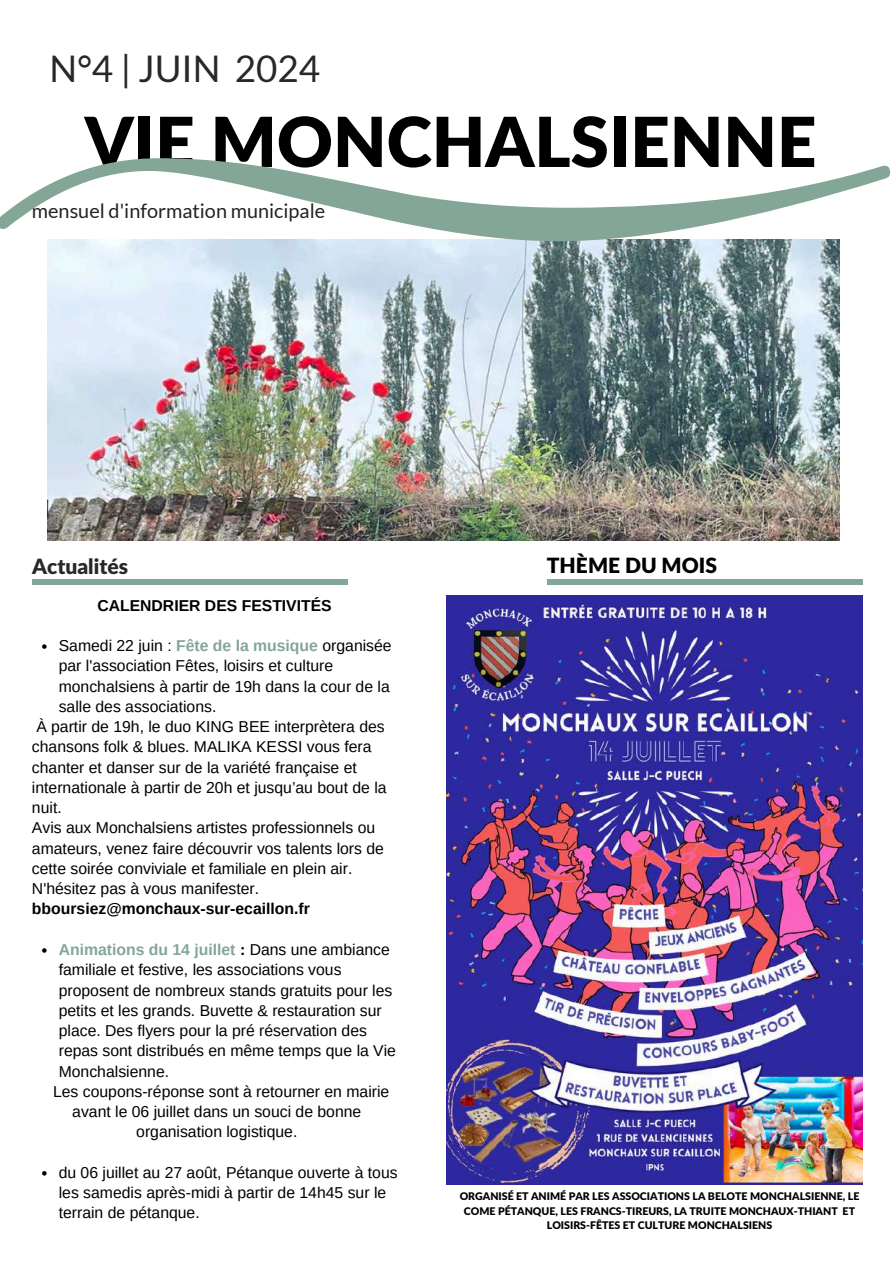
<style>
.page{position:relative;width:894px;height:1264px;background:#fff}
.page>*{position:absolute;margin:0;border:0;box-sizing:border-box;transform-origin:0 0}
.t1{font:900 68.85px "Lato Latin";color:#000}
.t2{font:36.75px "Lato";color:#282828}
.t3{font:900 21px "Lato Latin";color:#000}
.t4{font:900 21px "Lato Latin";color:#282828}
.t5{font:19.8px "Lato";color:#222}
.t6{font:15.75px/20.2px "Arimo";color:#000}
.t7{font:700 15.75px "Arimo";color:#000}
.t8{font:700 15.75px "Arimo";color:#83a697}
.t9{font:900 10.5px/14.5px "Lato Latin";color:#000;text-align:center}
.s1{font-weight:700;color:#83a697}
.s2{color:#000}
.s3{font-weight:400;color:#000}
</style>
<div class="page">
<img style="left:47px;top:241px;width:791px;height:299px">
<div style="left:32px;top:578px;width:315px;height:6px;background:#83a697"></div>
<svg style="left:0;top:158px;width:889px;height:83px"></svg>
<div style="left:547px;top:578px;width:315px;height:6px;background:#83a697"></div>
<img style="left:446px;top:595px;width:416px;height:589px">
<svg style="left:42px;top:644px;width:5px;height:5px"></svg>
<svg style="left:42px;top:948px;width:5px;height:4px"></svg>
<svg style="left:42px;top:1171px;width:5px;height:4px"></svg>
<h2 class="t2" style="left:50px;top:46px;width:272px">N°4 | JUIN 2024</h2>
<h1 class="t1" style="left:85px;top:111px;width:733px">VIE MONCHALSIENNE</h1>
<p class="t5" style="left:32px;top:198px;width:294px">mensuel d'information municipale</p>
<h3 class="t4" style="left:32px;top:557px;width:97px">Actualités</h3>
<h3 class="t3" style="left:546px;top:556px;width:172px">THÈME DU MOIS</h3>
<p class="t7" style="left:97px;top:596px;width:236px">CALENDRIER DES FESTIVITÉS</p>
<p class="t6" style="left:59px;top:635px;width:334px">Samedi 22 juin : <span class="s1">Fête de la musique</span> organisée</p>
<p class="t6" style="left:59px;top:655px;width:276px">par l'association Fêtes, loisirs et culture</p>
<p class="t6" style="left:59px;top:676px;width:332px">monchalsiens à partir de 19h dans la cour de la</p>
<p class="t6" style="left:59px;top:696px;width:159px">salle des associations.</p>
<p class="t6" style="left:36px;top:716px;width:350px">À partir de 19h, le duo KING BEE interprètera des</p>
<p class="t6" style="left:32px;top:736px;width:341px">chansons folk &amp; blues. MALIKA KESSI vous fera</p>
<p class="t6" style="left:32px;top:757px;width:326px">chanter et danser sur de la variété française et</p>
<p class="t6" style="left:32px;top:777px;width:356px">internationale à partir de 20h et jusqu’au bout de la</p>
<p class="t6" style="left:32px;top:797px;width:31px">nuit.</p>
<p class="t6" style="left:32px;top:817px;width:344px">Avis aux Monchalsiens artistes professionnels ou</p>
<p class="t6" style="left:32px;top:838px;width:353px">amateurs, venez faire découvrir vos talents lors de</p>
<p class="t6" style="left:32px;top:858px;width:322px">cette soirée conviviale et familiale en plein air.</p>
<p class="t6" style="left:32px;top:878px;width:228px">N'hésitez pas à vous manifester.</p>
<p class="t7" style="left:32px;top:900px;width:279px">bboursiez@monchaux-sur-ecaillon.fr</p>
<p class="t8" style="left:59px;top:940px;width:332px">Animations du 14 juillet <span class="s2">:</span> <span class="s3">Dans une ambiance</span></p>
<p class="t6" style="left:59px;top:959px;width:284px">familiale et festive, les associations vous</p>
<p class="t6" style="left:59px;top:979px;width:335px">proposent de nombreux stands gratuits pour les</p>
<p class="t6" style="left:59px;top:1000px;width:324px">petits et les grands. Buvette &amp; restauration sur</p>
<p class="t6" style="left:59px;top:1020px;width:309px">place. Des flyers pour la pré réservation des</p>
<p class="t6" style="left:59px;top:1040px;width:339px">repas sont distribués en même temps que la Vie</p>
<p class="t6" style="left:59px;top:1060px;width:112px">Monchalsienne.</p>
<p class="t6" style="left:53px;top:1081px;width:338px">Les coupons-réponse sont à retourner en mairie</p>
<p class="t6" style="left:72px;top:1101px;width:290px">avant le 06 juillet dans un souci de bonne</p>
<p class="t6" style="left:136px;top:1121px;width:163px">organisation logistique.</p>
<p class="t6" style="left:59px;top:1162px;width:340px">du 06 juillet au 27 août, Pétanque ouverte à tous les samedis après-midi à partir de 14h45 sur le terrain de pétanque.</p>
<p class="t9" style="left:459px;top:1189px;width:401px">ORGANISÉ ET ANIMÉ PAR LES ASSOCIATIONS LA BELOTE MONCHALSIENNE, LE<br>COME PÉTANQUE, LES FRANCS-TIREURS, LA TRUITE MONCHAUX-THIANT ET<br>LOISIRS-FÊTES ET CULTURE MONCHALSIENS</p>
</div>
